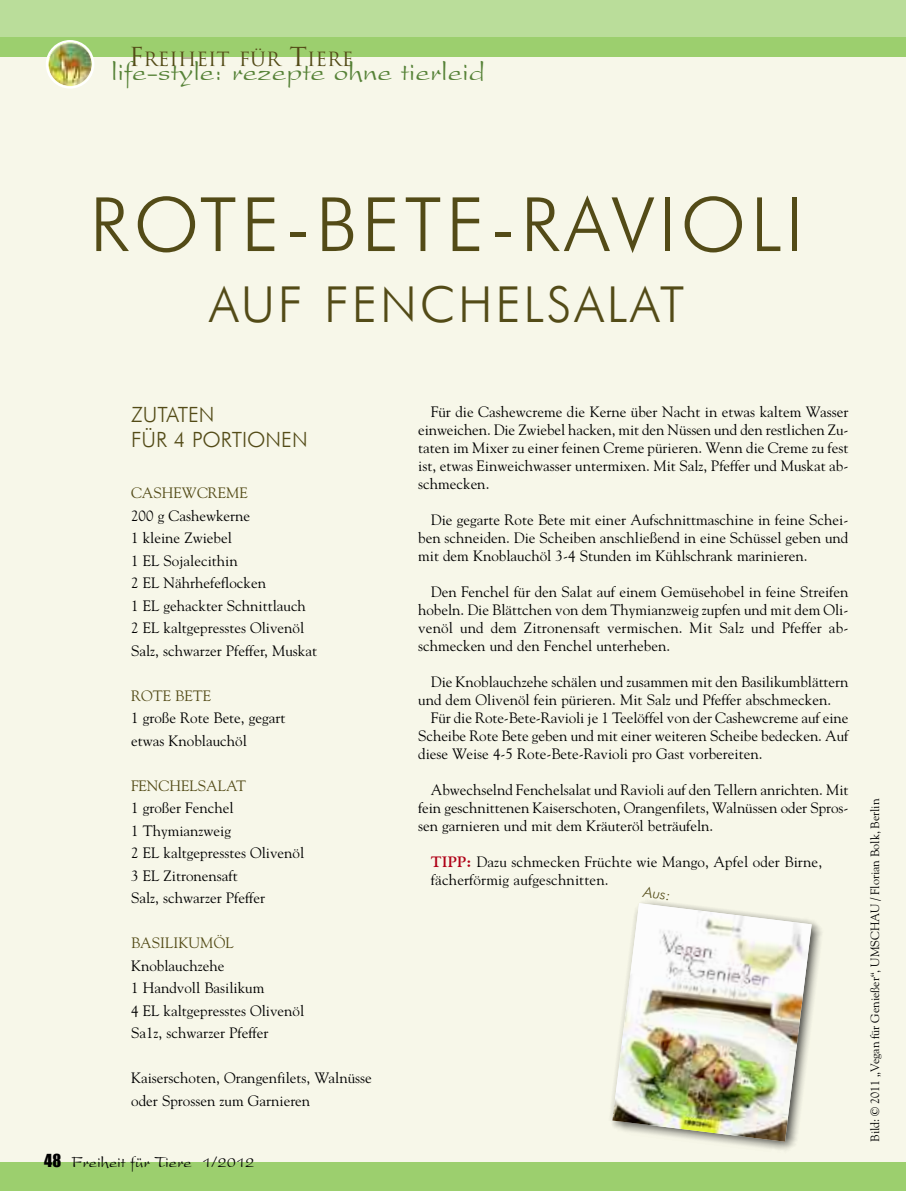
<style>
.page{position:relative;width:906px;height:1191px;background:#fff}
.page>*{position:absolute;margin:0;border:0;box-sizing:border-box;transform-origin:0 0}
.t1{font:300 75px "Futura BT";letter-spacing:.06em;color:#534b17}
.t2{font:300 49.5px "Futura BT";letter-spacing:.06em;color:#534b17}
.t3{font:29.1px "President Plain";color:#568237}
.t4{font:300 21px/25.2px "Futura BT";color:#534b17}
.t5{font:19.2px "Trajan";color:#534b17}
.t6{font:16.5px "President Plain";color:#000}
.t7{font:15px/22.5px "Goudy";color:#000}
.t8{font:15px "Goudy";color:#534b17}
.t9{font:italic 300 15px "Futura BT";color:#534b17}
.t10{font:12px "Goudy";color:#000}
.s1{font-size:25.5px}
.s2{font-family:"Impact"}
.s3{font-weight:700;color:#af0016}
</style>
<div class="page">
<div style="left:0;top:46px;width:906px;height:1142px;background:#f7f7e9"></div>
<div style="left:0;top:5px;width:906px;height:52px;background:#9ccf6e"></div>
<img style="left:46px;top:40px;width:48px;height:49px">
<div style="left:0;top:0;width:906px;height:37px;background:#badd9a"></div>
<div style="left:0;top:1163px;width:906px;height:28px;background:#9ccf6e"></div>
<img style="left:611px;top:901px;width:211px;height:249px">
<img style="left:612px;top:903px;width:199px;height:238px">
<p class="t5" style="left:129px;top:48px;width:226px"><span class="s1">F</span>REIHEIT FÜR <span class="s1">T</span>IERE</p>
<h3 class="t3" style="left:111px;top:61px;width:375px">life-style: rezepte ohne tierleid</h3>
<h1 class="t1" style="left:90px;top:179px;width:716px">ROTE-BETE-RAVIOLI</h1>
<h2 class="t2" style="left:209px;top:274px;width:477px">AUF FENCHELSALAT</h2>
<h3 class="t4" style="left:131px;top:401px;width:178px">ZUTATEN<br>FÜR 4 PORTIONEN</h3>
<p class="t8" style="left:131px;top:484px;width:118px">CASHEWCREME</p>
<p class="t7" style="left:131px;top:504px;width:187px">200 g Cashewkerne<br>1 kleine Zwiebel<br>1 EL Sojalecithin<br>2 EL Nährhefeflocken<br>1 EL gehackter Schnittlauch<br>2 EL kaltgepresstes Olivenöl<br>Salz, schwarzer Pfeffer, Muskat</p>
<p class="t8" style="left:131px;top:686px;width:81px">ROTE BETE</p>
<p class="t7" style="left:131px;top:706px;width:156px">1 große Rote Bete, gegart etwas Knoblauchöl</p>
<p class="t8" style="left:131px;top:776px;width:117px">FENCHELSALAT</p>
<p class="t7" style="left:131px;top:796px;width:175px">1 großer Fenchel<br>1 Thymianzweig<br>2 EL kaltgepresstes Olivenöl<br>3 EL Zitronensaft<br>Salz, schwarzer Pfeffer</p>
<p class="t8" style="left:131px;top:934px;width:104px">BASILIKUMÖL</p>
<p class="t7" style="left:131px;top:954px;width:175px">Knoblauchzehe<br>1 Handvoll Basilikum<br>4 EL kaltgepresstes Olivenöl<br>Sa1z, schwarzer Pfeffer</p>
<p class="t7" style="left:131px;top:1066px;width:242px">Kaiserschoten, Orangenfilets, Walnüsse oder Sprossen zum Garnieren</p>
<p class="t6" style="left:44px;top:1156px;width:211px"><span class="s2">48</span> Freiheit für Tiere 1/2012</p>
<p class="t7" style="left:418px;top:402px;width:432px;line-height:18px;text-align:justify;text-indent:13px">Für die Cashewcreme die Kerne über Nacht in etwas kaltem Wasser einweichen. Die Zwiebel hacken, mit den Nüssen und den restlichen Zu&shy;taten im Mixer zu einer feinen Creme pürieren. Wenn die Creme zu fest ist, etwas Einweichwasser untermixen. Mit Salz, Pfeffer und Muskat ab&shy;schmecken.</p>
<p class="t7" style="left:418px;top:510px;width:432px;line-height:18px;text-align:justify;text-indent:13px">Die gegarte Rote Bete mit einer Aufschnittmaschine in feine Schei&shy;ben schneiden. Die Scheiben anschließend in eine Schüssel geben und mit dem Knoblauchöl 3-4 Stunden im Kühlschrank marinieren.</p>
<p class="t7" style="left:418px;top:582px;width:432px;line-height:18px;text-align:justify;text-indent:13px">Den Fenchel für den Salat auf einem Gemüsehobel in feine Streifen hobeln. Die Blättchen von dem Thymianzweig zupfen und mit dem Oli&shy;venöl und dem Zitronensaft vermischen. Mit Salz und Pfeffer ab&shy;schmecken und den Fenchel unterheben.</p>
<p class="t7" style="left:418px;top:672px;width:432px;line-height:18px;text-indent:13px">Die Knoblauchzehe schälen und zusammen mit den Basilikumblättern und dem Olivenöl fein pürieren. Mit Salz und Pfeffer abschmecken.</p>
<p class="t7" style="left:418px;top:708px;width:432px;line-height:18px;text-align:justify;text-indent:13px">Für die Rote-Bete-Ravioli je 1 Teelöffel von der Cashewcreme auf eine Scheibe Rote Bete geben und mit einer weiteren Scheibe bedecken. Auf diese Weise 4-5 Rote-Bete-Ravioli pro Gast vorbereiten.</p>
<p class="t7" style="left:418px;top:780px;width:432px;line-height:18px;text-align:justify;text-indent:13px">Abwechselnd Fenchelsalat und Ravioli auf den Tellern anrichten. Mit fein geschnittenen Kaiserschoten, Orangenfilets, Walnüssen oder Spros&shy;sen garnieren und mit dem Kräuteröl beträufeln.</p>
<p class="t7" style="left:431px;top:852px;width:393px;line-height:18px"><span class="s3">TIPP:</span> Dazu schmecken Früchte wie Mango, Apfel oder Birne, fächerförmig aufgeschnitten.</p>
<p class="t9" style="left:645px;top:883px;width:29px;rotate:7deg">Aus:</p>
<p class="t10" style="left:868px;top:1141px;width:344px;rotate:-90deg">Bild: © 2011 „Vegan für Genießer“, UMSCHAU / Florian Bolk, Berlin</p>
</div>
